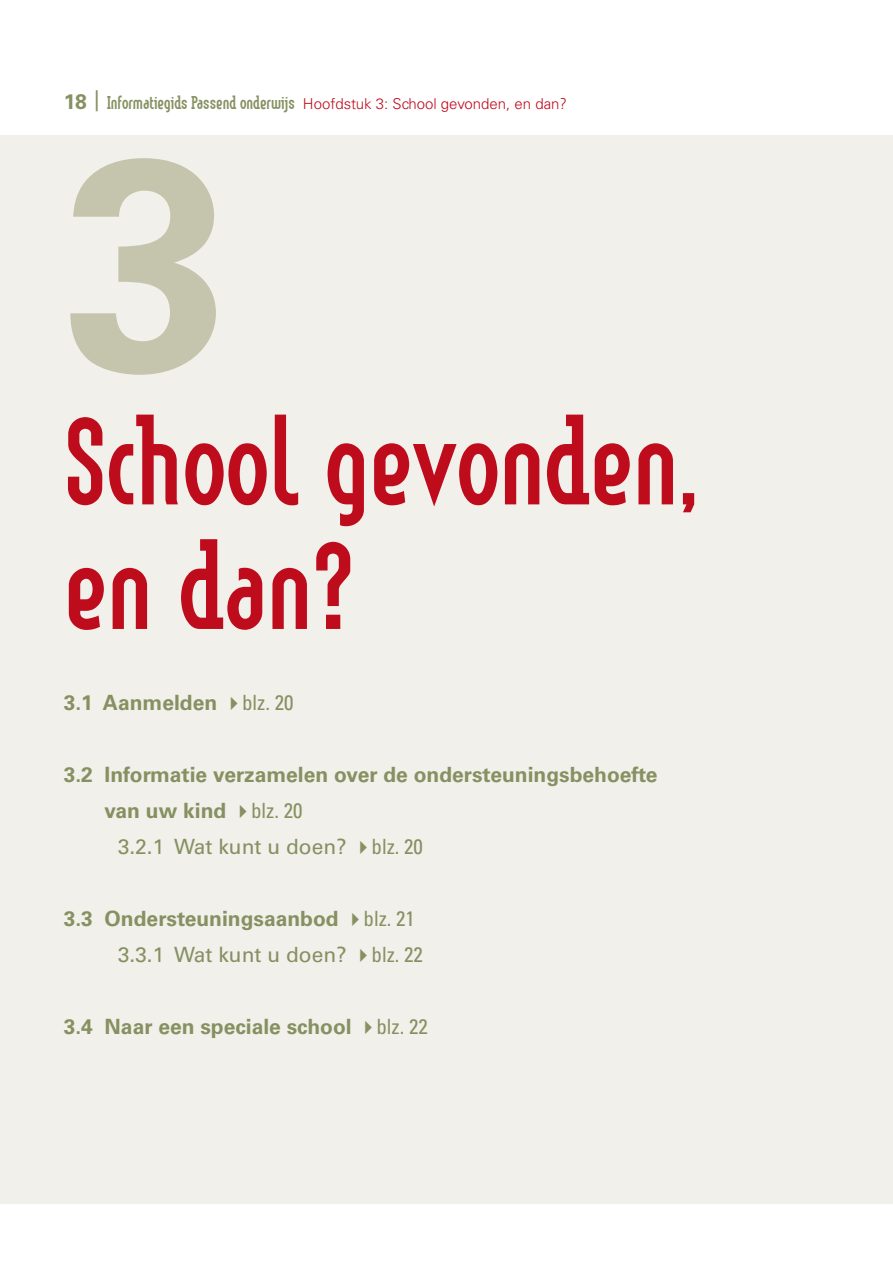
<style>
.page{position:relative;width:893px;height:1263px;background:#fff}
.page>*{position:absolute;margin:0;border:0;box-sizing:border-box;transform-origin:0 0}
.t1{font:700 300px "Univers LT Std";color:#c5c5ad}
.t2{font:700 120px/124.5px "Method Com";color:#bf0c1d}
.t3{font:700 21px/36px "Univers LT Std";color:#869061}
.t4{font:21px "Univers LT Std";color:#869061}
.t5{font:300 15px "Univers LT Std";color:#bf0c1d}
.s1{font-weight:700;font-size:21px;color:#869061}
.s2{font-family:"Method Com";font-weight:700;font-size:18px;color:#869061}
.s3{font-weight:400;font-stretch:condensed}
.s4{font-stretch:condensed}
.s5{font-weight:400}
</style>
<div class="page">
<div style="left:0;top:135px;width:893px;height:1068px;background:#f1f0ea"></div>
<p class="t5" style="left:64px;top:94px;width:505px"><span class="s1">18</span> <sup>|</sup> <span class="s2">Informatiegids Passend onderwijs</span> Hoofdstuk 3: School gevonden, en dan?</p>
<p class="t1" style="left:64px;top:89px;width:168px">3</p>
<p class="t2" style="left:64px;top:402px;width:637px">School gevonden, en dan?</p>
<p class="t3" style="left:64px;top:685px;width:231px">3.1 Aanmelden ✔<span class="s3">blz. 20</span></p>
<p class="t3" style="left:64px;top:757px;width:595px">3.2 Informatie verzamelen over de ondersteuningsbehoefte</p>
<p class="t3" style="left:105px;top:793px;width:199px">van uw kind ✔<span class="s3">blz. 20</span></p>
<p class="t4" style="left:118px;top:834px;width:307px">3.2.1 Wat kunt u doen? ✔<span class="s4">blz. 20</span></p>
<p class="t3" style="left:118px;top:901px;width:307px;text-indent:-54px">3.3 Ondersteuningsaanbod ✔<span class="s3">blz. 21<br></span><span class="s5">3.3.1 Wat kunt u doen?</span> ✔<span class="s3">blz. 22</span></p>
<p class="t3" style="left:64px;top:1009px;width:365px">3.4 Naar een speciale school ✔<span class="s3">blz. 22</span></p>
</div>
